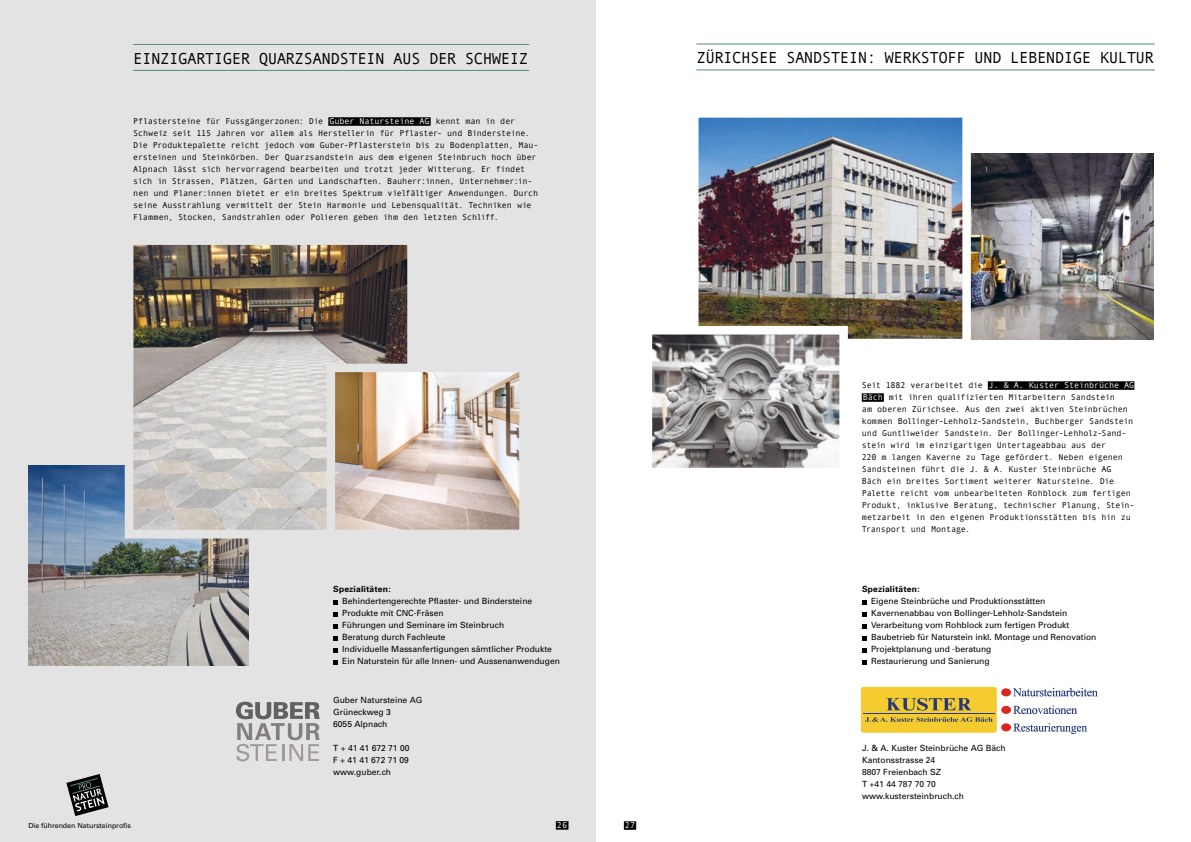
<style>
.page{position:relative;width:1191px;height:842px;background:#fff}
.page>*{position:absolute;margin:0;border:0;box-sizing:border-box;transform-origin:0 0}
.t1{font:16px "Andale Mono";letter-spacing:-.04em;color:#000}
.t2{font:8.5px/12px "Andale Mono";letter-spacing:-.025em;color:#000}
.t3{font:8.5px/12px "Univers";color:#000}
.t4{font:700 8.5px "Univers";letter-spacing:.02em;color:#000}
.t5{font:8.5px "Andale Mono";color:#fff}
.t6{font:7px "Univers";color:#000}
.s1{color:#fff}
</style>
<div class="page">
<div style="left:0;top:0;width:596px;height:842px;background:#e3e3e3"></div>
<div style="left:624px;top:821px;width:12px;height:9px;background:#000"></div>
<div style="left:556px;top:821px;width:12px;height:9px;background:#000"></div>
<svg style="left:333px;top:600px;width:5px;height:4px"></svg>
<svg style="left:333px;top:612px;width:5px;height:4px"></svg>
<svg style="left:333px;top:624px;width:5px;height:4px"></svg>
<svg style="left:333px;top:636px;width:5px;height:4px"></svg>
<svg style="left:333px;top:648px;width:5px;height:4px"></svg>
<svg style="left:333px;top:660px;width:5px;height:4px"></svg>
<div style="left:328px;top:117px;width:103px;height:9px;background:#000"></div>
<hr style="left:133px;top:44px;width:396px;height:1px;background:#578885">
<hr style="left:133px;top:70px;width:396px;height:1px;background:#578885">
<svg style="left:236px;top:702px;width:84px;height:59px"></svg>
<img style="left:28px;top:466px;width:220px;height:199px">
<img style="left:135px;top:246px;width:271px;height:282px">
<div style="left:125px;top:236px;width:291px;height:302px;border:9px solid #e3e3e3"></div>
<svg style="left:66px;top:774px;width:43px;height:42px"></svg>
<hr style="left:696px;top:43px;width:458px;height:1px;background:#578885">
<hr style="left:696px;top:69px;width:458px;height:1px;background:#578885">
<div style="left:987px;top:381px;width:147px;height:9px;background:#000"></div>
<div style="left:861px;top:393px;width:23px;height:9px;background:#000"></div>
<svg style="left:861px;top:687px;width:236px;height:47px"></svg>
<svg style="left:862px;top:600px;width:4px;height:4px"></svg>
<svg style="left:862px;top:612px;width:4px;height:4px"></svg>
<svg style="left:862px;top:624px;width:4px;height:4px"></svg>
<svg style="left:862px;top:636px;width:4px;height:4px"></svg>
<svg style="left:862px;top:648px;width:4px;height:4px"></svg>
<svg style="left:862px;top:660px;width:4px;height:4px"></svg>
<img style="left:336px;top:374px;width:182px;height:154px">
<div style="left:326px;top:364px;width:202px;height:174px;border:9px solid #e3e3e3"></div>
<img style="left:971px;top:153px;width:182px;height:186px">
<img style="left:700px;top:119px;width:261px;height:218px">
<div style="left:690px;top:109px;width:281px;height:238px;border:9px solid #fff"></div>
<img style="left:653px;top:336px;width:185px;height:130px">
<div style="left:643px;top:326px;width:205px;height:150px;border:9px solid #fff"></div>
<h1 class="t1" style="left:133px;top:48px;width:396px">EINZIGARTIGER QUARZSANDSTEIN AUS DER SCHWEIZ</h1>
<p class="t2" style="left:133px;top:115px;width:407px">Pflastersteine für Fussgängerzonen: Die <span class="s1">Guber Natursteine AG</span> kennt man in der Schweiz seit 115 Jahren vor allem als Herstellerin für Pflaster- und Bindersteine.<br>Die Produktepalette reicht jedoch vom Guber-Pflasterstein bis zu Bodenplatten, Mau&shy;ersteinen und Steinkörben. Der Quarzsandstein aus dem eigenen Steinbruch hoch über Alpnach lässt sich hervorragend bearbeiten und trotzt jeder Witterung. Er findet sich in Strassen, Plätzen, Gärten und Landschaften. Bauherr:innen, Unternehmer:in&shy;nen und Planer:innen bietet er ein breites Spektrum vielfältiger Anwendungen. Durch seine Ausstrahlung vermittelt der Stein Harmonie und Lebensqualität. Techniken wie Flammen, Stocken, Sandstrahlen oder Polieren geben ihm den letzten Schliff.</p>
<h1 class="t1" style="left:696px;top:47px;width:459px">ZÜRICHSEE SANDSTEIN: WERKSTOFF UND LEBENDIGE KULTUR</h1>
<p class="t6" style="left:28px;top:822px;width:104px">Die führenden Natursteinprofis</p>
<p class="t4" style="left:333px;top:584px;width:59px">Spezialitäten:</p>
<p class="t3" style="left:342px;top:595px;width:219px">Behindertengerechte Pflaster- und Bindersteine Produkte mit CNC-Fräsen<br>Führungen und Seminare im Steinbruch<br>Beratung durch Fachleute<br>Individuelle Massanfertigungen sämtlicher Produkte Ein Naturstein für alle Innen- und Aussenanwendugen</p>
<p class="t3" style="left:333px;top:694px;width:91px">Guber Natursteine AG<br>Grüneckweg 3<br>6055 Alpnach</p>
<p class="t3" style="left:333px;top:742px;width:78px;text-align:justify">T + 41 41 672 71 00<br>F + 41 41 672 71 09 www.guber.ch</p>
<p class="t5" style="left:557px;top:820px;width:12px">26</p>
<p class="t5" style="left:625px;top:820px;width:12px">27</p>
<p class="t2" style="left:861px;top:379px;width:274px">Seit 1882 verarbeitet die <span class="s1">J. &amp; A. Kuster Steinbrüche AG Bäch</span> mit ihren qualifizierten Mitarbeitern Sandstein<br>am oberen Zürichsee. Aus den zwei aktiven Steinbrüchen kommen Bollinger-Lehholz-Sandstein, Buchberger Sandstein und Guntliweider Sandstein. Der Bollinger-Lehholz-Sand&shy;stein wird im einzigartigen Untertageabbau aus der<br>220 m langen Kaverne zu Tage gefördert. Neben eigenen Sandsteinen führt die J. &amp; A. Kuster Steinbrüche AG<br>Bäch ein breites Sortiment weiterer Natursteine. Die Palette reicht vom unbearbeiteten Rohblock zum fertigen Produkt, inklusive Beratung, technischer Planung, Stein&shy;metzarbeit in den eigenen Produktionsstätten bis hin zu Transport und Montage.</p>
<p class="t4" style="left:862px;top:584px;width:59px">Spezialitäten:</p>
<p class="t3" style="left:871px;top:595px;width:227px">Eigene Steinbrüche und Produktionsstätten Kavernenabbau von Bollinger-Lehholz-Sandstein Verarbeitung vom Rohblock zum fertigen Produkt Baubetrieb für Naturstein inkl. Montage und Renovation Projektplanung und -beratung<br>Restaurierung und Sanierung</p>
<p class="t3" style="left:862px;top:742px;width:145px">J. &amp; A. Kuster Steinbrüche AG Bäch<br>Kantonsstrasse 24<br>8807 Freienbach SZ<br>T +41 44 787 70 70 www.kustersteinbruch.ch</p>
</div>
